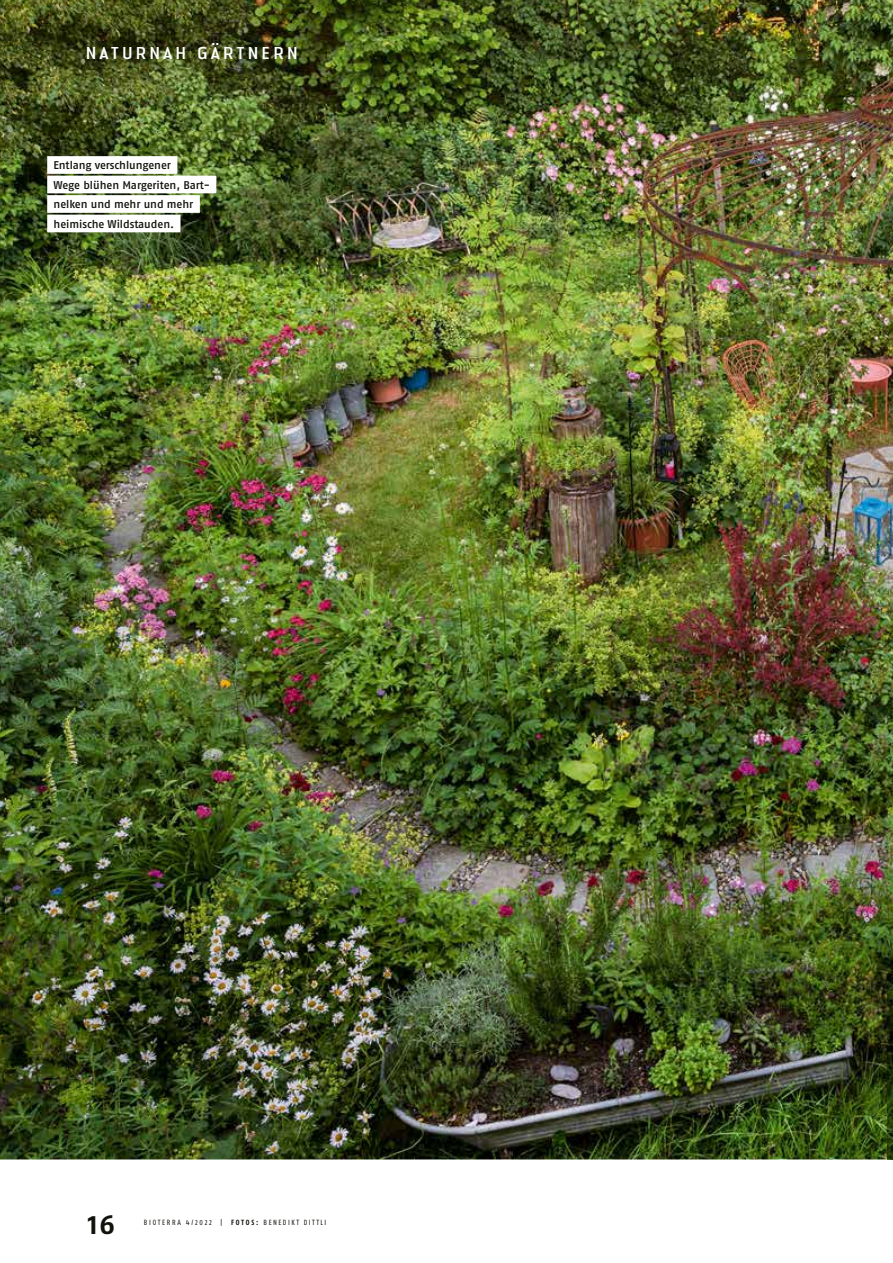
<style>
.page{position:relative;width:893px;height:1263px;background:#fff}
.page>*{position:absolute;margin:0;border:0;box-sizing:border-box;transform-origin:0 0}
.t1{font:700 27px "Fago No Lf";color:#12120d}
.t2{font:18px "Authentic Sans Pro";letter-spacing:.1em;color:#fff}
.t3{font:500 11.25px/19.5px "Fago No";letter-spacing:-.01em;color:#12120d}
.t4{font:7.5px "Fago Co Lf";letter-spacing:.24em;color:#12120d}
.s1{font-family:"Fago Co";font-weight:700}
.s2{font-family:"Fago Co"}
</style>
<div class="page">
<img style="left:0;top:0;width:893px;height:1159px">
<img style="left:887px;top:974px;width:6px;height:185px">
<div style="left:47px;top:156px;width:130px;height:18px;background:#fff"></div>
<div style="left:47px;top:176px;width:169px;height:17px;background:#fff"></div>
<div style="left:47px;top:195px;width:153px;height:18px;background:#fff"></div>
<div style="left:47px;top:215px;width:134px;height:17px;background:#fff"></div>
<h2 class="t2" style="left:85px;top:41px;width:215px">NATURNAH GÄRTNERN</h2>
<p class="t3" style="left:54px;top:155px;width:158px">Entlang verschlungener<br>Wege blühen Margeriten, Bart&shy;nelken und mehr und mehr heimische Wildstauden.</p>
<h1 class="t1" style="left:88px;top:1209px;width:29px">16</h1>
<p class="t4" style="left:144px;top:1218px;width:184px">BIOTERRA 4/2022 | <span class="s1">FOTOS:</span> <span class="s2">BENEDIKT DITTLI</span></p>
</div>
